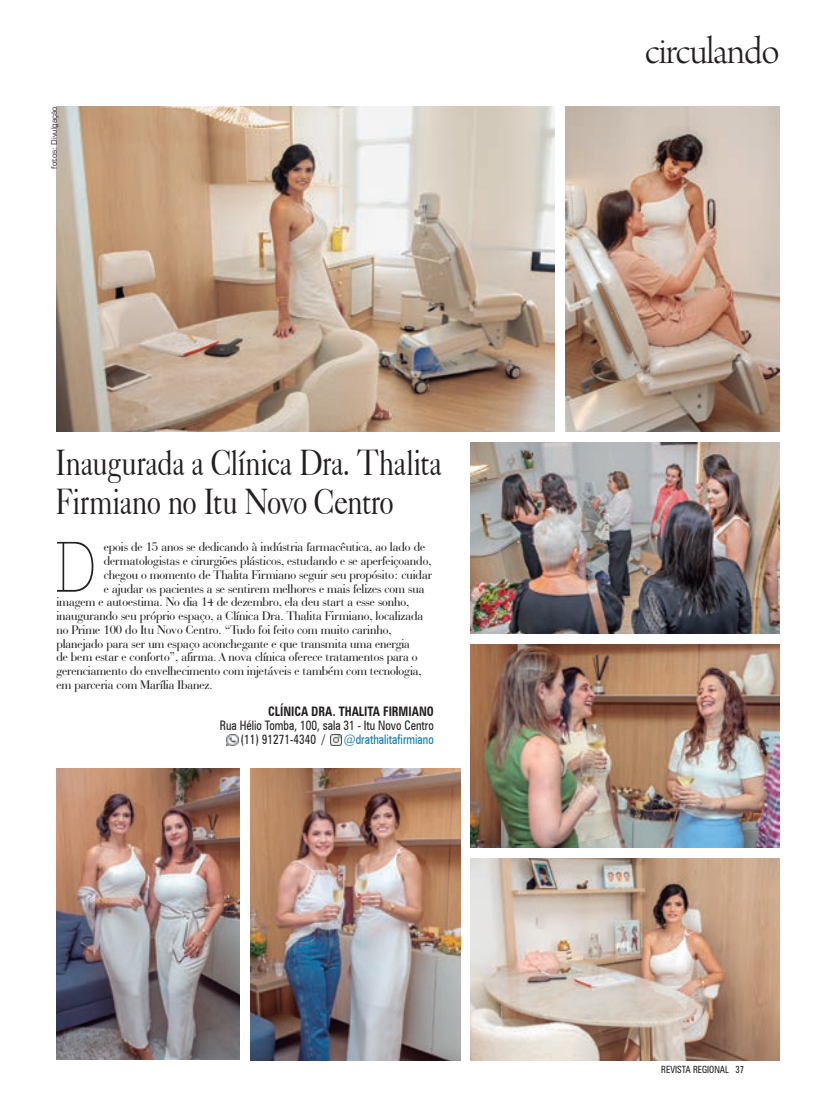
<style>
.page{position:relative;width:815px;height:1099px;background:#fff}
.page>*{position:absolute;margin:0;border:0;box-sizing:border-box;transform-origin:0 0}
.t1{font:100 77.62px "Serifa BT";color:#231f20;scale:.8 1}
.w_seção_ARNO{font:40px "Arno Pro Light Display";letter-spacing:-.025em;color:#231f20}
.w_texto_CASABLANCA{font:36.75px/39px "Casablanca Plain";letter-spacing:-.025em;color:#231f20;scale:.78 1}
.w_texto_serifa_BAUER{font:13.12px "Bauer Bodoni BT";letter-spacing:-.005em;color:#231f20}
.w_texto_reto_zurich{font:condensed 13.12px "Zurich BT";color:#231f20;scale:.9 1}
.w_texto_reto_zurich-2{font:700 condensed 13.12px "Zurich BT";color:#231f20;scale:.9 1}
.w_texto_reto_zurich-3{font:condensed 13.12px "Zurich BT";color:#057db4;scale:.9 1}
.t2{font:condensed 10px "Zurich BT";color:#231f20;scale:.9 1}
.w_crédito{font:7.5px "Square 721 BT";color:#231f20}
</style>
<div class="page">
<svg style="left:227px;top:734px;width:11px;height:11px"></svg>
<svg style="left:331px;top:735px;width:10px;height:10px"></svg>
<img style="left:57px;top:768px;width:183px;height:291px">
<img style="left:471px;top:858px;width:309px;height:201px">
<img style="left:471px;top:442px;width:309px;height:191px">
<img style="left:566px;top:106px;width:214px;height:325px">
<img style="left:471px;top:645px;width:309px;height:202px">
<img style="left:57px;top:106px;width:498px;height:325px">
<img style="left:251px;top:768px;width:209px;height:291px">
<p class="w_crédito" style="left:49px;top:169px;width:64px;rotate:-90deg">fotos: Divulgação</p>
<p class="w_texto_CASABLANCA" style="left:55px;top:442px;width:498px">Inaugurada a Clínica Dra. Thalita<br>Firmiano no Itu Novo Centro</p>
<p class="t1" style="left:54px;top:522px;width:54px">D</p>
<p class="w_texto_serifa_BAUER" style="left:104px;top:539px;width:323px">epois de 15 anos se dedicando à indústria farmacêutica, ao lado de</p>
<p class="w_texto_serifa_BAUER" style="left:104px;top:552px;width:329px">dermatologistas e cirurgiões plásticos, estudando e se aperfeiçoando,</p>
<p class="w_texto_serifa_BAUER" style="left:104px;top:566px;width:330px">chegou o momento de Thalita Firmiano seguir seu propósito: cuidar</p>
<p class="w_texto_serifa_BAUER" style="left:104px;top:580px;width:322px">e ajudar os pacientes a se sentirem melhores e mais felizes com sua</p>
<p class="w_texto_serifa_BAUER" style="left:56px;top:594px;width:355px">imagem e autoestima. No dia 14 de dezembro, ela deu start a esse sonho,</p>
<p class="w_texto_serifa_BAUER" style="left:56px;top:607px;width:368px">inaugurando seu próprio espaço, a Clínica Dra. Thalita Firmiano, localizada</p>
<p class="w_texto_serifa_BAUER" style="left:56px;top:621px;width:337px">no Prime 100 do Itu Novo Centro. “Tudo foi feito com muito carinho,</p>
<p class="w_texto_serifa_BAUER" style="left:56px;top:635px;width:355px">planejado para ser um espaço aconchegante e que transmita uma energia</p>
<p class="w_texto_serifa_BAUER" style="left:56px;top:649px;width:363px">de bem estar e conforto”, afirma. A nova clínica oferece tratamentos para o</p>
<p class="w_texto_serifa_BAUER" style="left:56px;top:662px;width:367px">gerenciamento do envelhecimento com injetáveis e também com tecnologia,</p>
<p class="w_texto_serifa_BAUER" style="left:56px;top:676px;width:158px">em parceria com Marília Ibanez.</p>
<p class="w_texto_reto_zurich-2" style="left:268px;top:703px;width:186px">CLÍNICA DRA. THALITA FIRMIANO</p>
<p class="w_texto_reto_zurich" style="left:220px;top:717px;width:239px">Rua Hélio Tomba, 100, sala 31 - Itu Novo Centro</p>
<p class="w_texto_reto_zurich" style="left:241px;top:731px;width:95px">(11) 91271-4340 /</p>
<p class="w_texto_reto_zurich-3" style="left:344px;top:731px;width:101px">@drathalitafirmiano</p>
<p class="w_seção_ARNO" style="left:645px;top:29px;width:136px">circulando</p>
<p class="t2" style="left:661px;top:1063px;width:94px">REVISTA REGIONAL 37</p>
</div>
